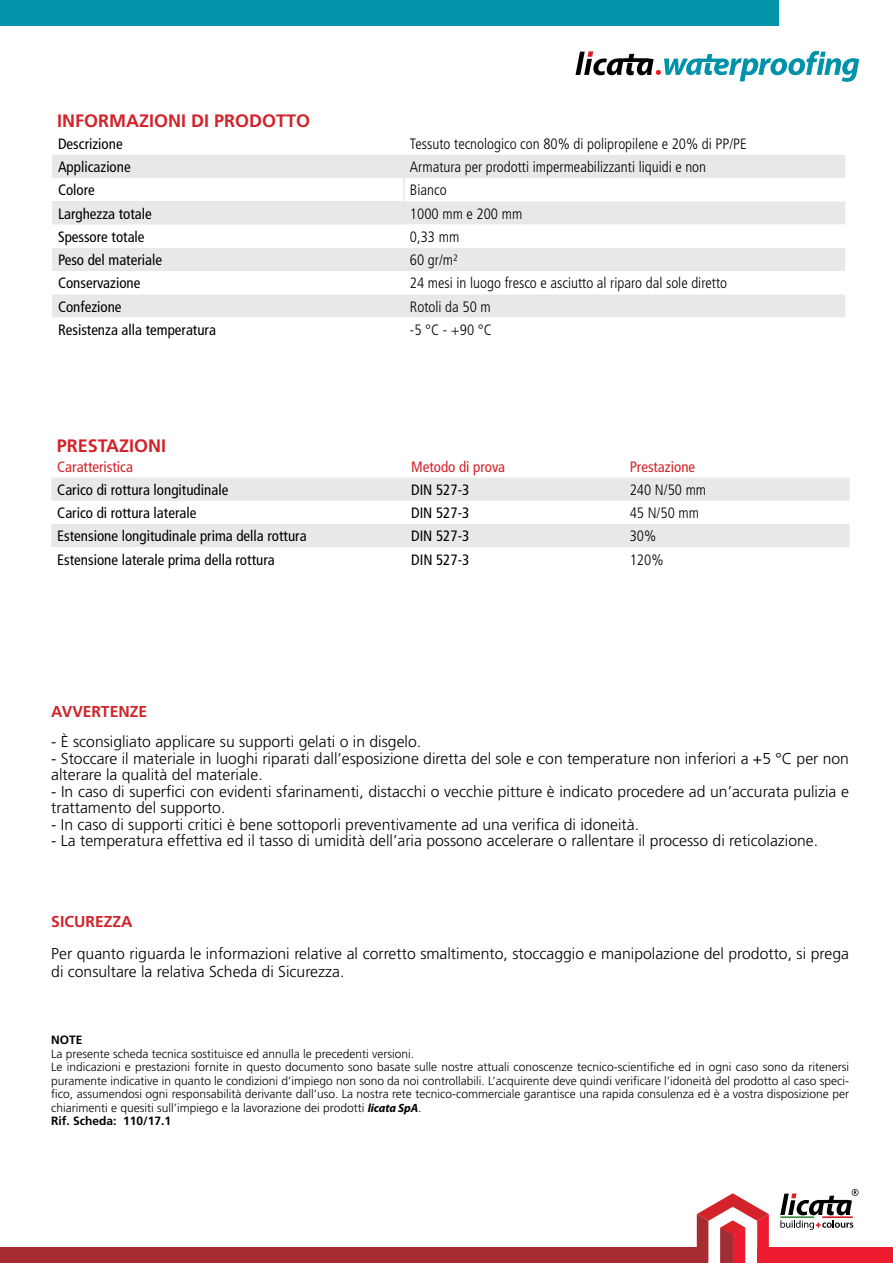
<style>
.page{position:relative;width:893px;height:1263px;background:#fff}
.page>*{position:absolute;margin:0;border:0;box-sizing:border-box;transform-origin:0 0}
.t1{font:700 18px "Frutiger";color:#d2232a}
.t2{font:300 15.75px/16.5px "Frutiger";color:#000}
.t3{font:700 15.75px "Frutiger";color:#d2232a}
.t4{font:condensed 15px "Frutiger";color:#000}
.t5{font:300 condensed 15px "Frutiger";color:#000}
.t6{font:condensed 15px "Frutiger";color:#d2232a}
.t7{font:300 12px/13.5px "Frutiger";color:#000}
.t8{font:700 12px "Frutiger";color:#000}
.s1{font-family:"Myriad Pro";font-weight:700;font-style:italic}
.s2{font-weight:700}
</style>
<div class="page">
<svg style="left:697px;top:1193px;width:72px;height:70px"></svg>
<svg style="left:780px;top:1189px;width:78px;height:41px"></svg>
<div style="left:0;top:1248px;width:708px;height:15px;background:#a72c31"></div>
<div style="left:757px;top:1248px;width:136px;height:15px;background:#ed1b2f"></div>
<div style="left:0;top:0;width:779px;height:26px;background:#0093aa"></div>
<div style="left:52px;top:155px;width:793px;height:23px;background:#e8e9e6"></div>
<svg style="left:52px;top:201px;width:793px;height:116px;fill:#e8e9e6"></svg>
<div style="left:52px;top:201px;width:352px;height:24px;background:#e8e9e6"></div>
<svg style="left:52px;top:225px;width:793px;height:23px"></svg>
<hr style="left:403px;top:155px;width:2px;height:23px;background:#e8e9e6">
<hr style="left:403px;top:178px;width:2px;height:23px;background:#e8e9e6">
<svg style="left:575px;top:51px;width:284px;height:31px"></svg>
<div style="left:51px;top:478px;width:799px;height:23px;background:#e8e9e6"></div>
<div style="left:51px;top:524px;width:799px;height:23px;background:#e8e9e6"></div>
<p class="t1" style="left:57px;top:111px;width:193px">INFORMAZIONI DI PRODO</p>
<p class="t1" style="left:276px;top:111px;width:34px">TTO</p>
<p class="t4" style="left:58px;top:135px;width:66px">Descrizione</p>
<p class="t5" style="left:410px;top:135px;width:338px">Tessuto tecnologico con 80% di polipropilene e 20% di PP/PE</p>
<p class="t4" style="left:58px;top:158px;width:74px">Applicazione</p>
<p class="t5" style="left:410px;top:158px;width:298px">Armatura per prodotti impermeabilizzanti liquidi e non</p>
<p class="t4" style="left:58px;top:181px;width:38px">Colore</p>
<p class="t5" style="left:410px;top:182px;width:38px">Bianco</p>
<p class="t4" style="left:58px;top:205px;width:95px">Larghezza totale</p>
<p class="t5" style="left:410px;top:205px;width:114px">1000 mm e 200 mm</p>
<p class="t4" style="left:58px;top:228px;width:88px">Spessore totale</p>
<p class="t5" style="left:410px;top:228px;width:51px">0,33 mm</p>
<p class="t4" style="left:58px;top:251px;width:106px">Peso del materiale</p>
<p class="t5" style="left:410px;top:251px;width:49px">60 gr/m²</p>
<p class="t4" style="left:58px;top:274px;width:84px">Conservazione</p>
<p class="t5" style="left:410px;top:275px;width:319px">24 mesi in luogo fresco e asciutto al riparo dal sole diretto</p>
<p class="t4" style="left:58px;top:298px;width:65px">Confezione</p>
<p class="t5" style="left:410px;top:298px;width:82px">Rotoli da 50 m</p>
<p class="t4" style="left:58px;top:321px;width:159px">Resistenza alla temperatura</p>
<p class="t5" style="left:410px;top:321px;width:83px">-5 °C - +90 °C</p>
<p class="t1" style="left:57px;top:435px;width:111px">PRESTAZIONI</p>
<p class="t6" style="left:57px;top:458px;width:77px">Caratteristica</p>
<p class="t6" style="left:411px;top:458px;width:96px">Metodo di prova</p>
<p class="t6" style="left:630px;top:458px;width:67px">Prestazione</p>
<p class="t4" style="left:57px;top:481px;width:173px">Carico di rottura longitudinale</p>
<p class="t4" style="left:411px;top:481px;width:60px">DIN 527-3</p>
<p class="t5" style="left:630px;top:481px;width:78px">240 N/50 mm</p>
<p class="t4" style="left:57px;top:504px;width:141px">Carico di rottura laterale</p>
<p class="t4" style="left:411px;top:504px;width:60px">DIN 527-3</p>
<p class="t5" style="left:630px;top:504px;width:71px">45 N/50 mm</p>
<p class="t4" style="left:57px;top:527px;width:251px">Estensione longitudinale prima della rottura</p>
<p class="t4" style="left:411px;top:527px;width:60px">DIN 527-3</p>
<p class="t5" style="left:630px;top:528px;width:28px">30%</p>
<p class="t4" style="left:57px;top:551px;width:219px">Estensione laterale prima della rottura</p>
<p class="t4" style="left:411px;top:551px;width:60px">DIN 527-3</p>
<p class="t5" style="left:630px;top:551px;width:35px">120%</p>
<p class="t3" style="left:51px;top:702px;width:98px">AVVERTENZE</p>
<p class="t2" style="left:51px;top:733px;width:371px">- è sconsigliato applicare su supporti gelati o in disgelo.</p>
<p class="t2" style="left:51px;top:750px;width:799px">- Stoccare il materiale in luoghi riparati dall’esposizione diretta del sole e con temperature non inferiori a +5 °C per non alterare la qualità del materiale.</p>
<p class="t2" style="left:51px;top:783px;width:799px">- In caso di superfici con evidenti sfarinamenti, distacchi o vecchie pitture è indicato procedere ad un’accurata pulizia e trattamento del supporto.</p>
<p class="t2" style="left:51px;top:816px;width:589px">- In caso di supporti critici è bene sottoporli preventivamente ad una verifica di idoneità.</p>
<p class="t2" style="left:51px;top:832px;width:768px">- La temperatura effettiva ed il tasso di umidità dell’aria possono accelerare o rallentare il processo di reticolazione.</p>
<p class="t3" style="left:51px;top:912px;width:80px">SICUREZZA</p>
<p class="t2" style="left:51px;top:944px;width:799px;line-height:18px">Per quanto riguarda le informazioni relative al corretto smaltimento, stoccaggio e manipolazione del prodotto, si prega di consultare la relativa Scheda di Sicurezza.</p>
<p class="t8" style="left:51px;top:1033px;width:33px">NOTE</p>
<p class="t7" style="left:51px;top:1047px;width:799px">La presente scheda tecnica sostituisce ed annulla le precedenti versioni.<br>Le indicazioni e prestazioni fornite in questo documento sono basate sulle nostre attuali conoscenze tecnico-scientifiche ed in ogni caso sono da ritenersi puramente indicative in quanto le condizioni d’impiego non sono da noi controllabili. L’acquirente deve quindi verificare l’idoneità del prodotto al caso speci&shy;fico, assumendosi ogni responsabilità derivante dall’uso. La nostra rete tecnico-commerciale garantisce una rapida consulenza ed è a vostra disposizione per chiarimenti e quesiti sull’impiego e la lavorazione dei prodotti <span class="s1">licata SpA</span>.<br><span class="s2">RIF. SCHEDA: 110/17.1</span></p>
</div>
